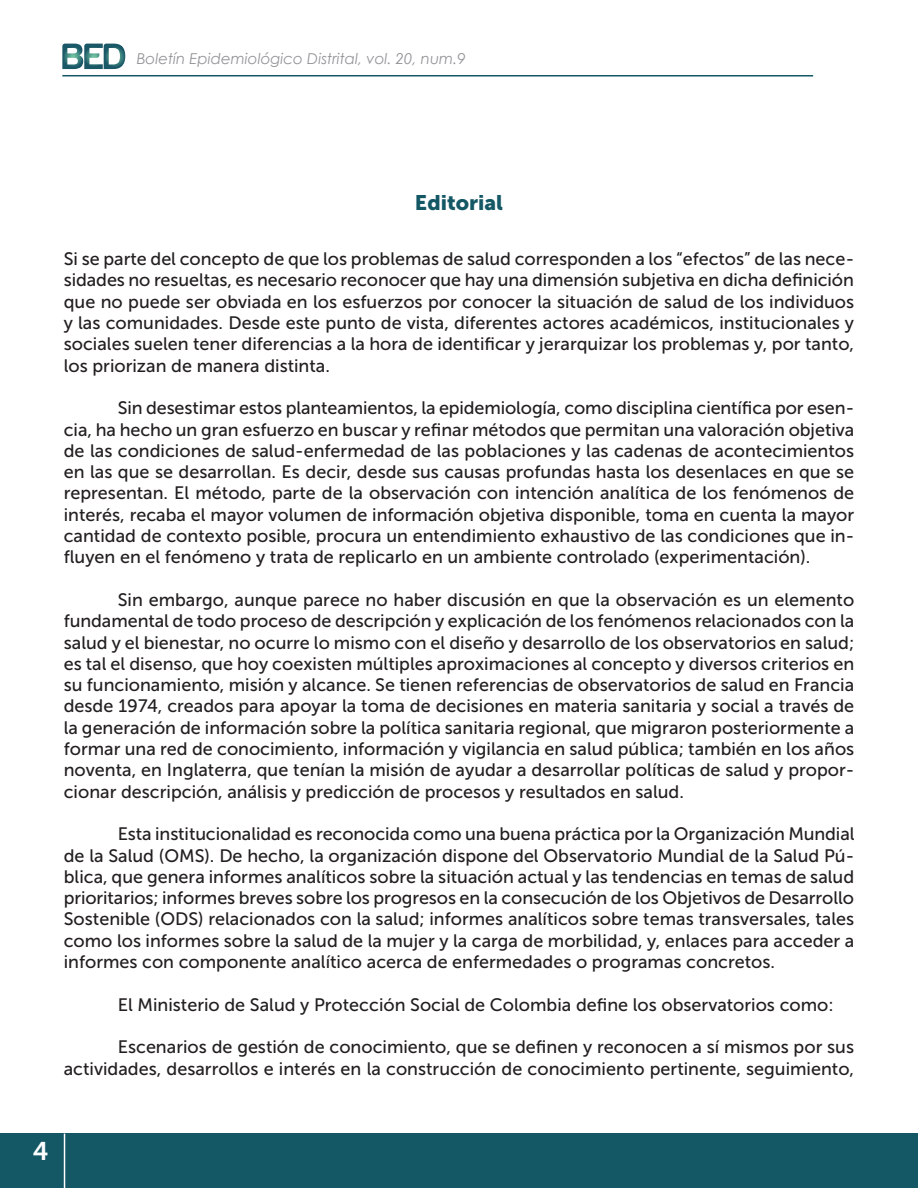
<style>
.page{position:relative;width:918px;height:1188px;background:#fff}
.page>*{position:absolute;margin:0;border:0;box-sizing:border-box;transform-origin:0 0}
.t1{font:25.5px "Museo Sans 700";color:#fff}
.t2{font:21px "Museo Sans 900";color:#145765}
.t3{font:18px/21.3px "Museo Sans 500";color:#231f20;text-align:justify}
.t4{font:italic 15px "Century Gothic";color:#939598}
</style>
<div class="page">
<div style="left:0;top:1134px;width:918px;height:54px;background:#145765"></div>
<hr style="left:62px;top:75px;width:751px;height:2px;background:#145765">
<svg style="left:62px;top:44px;width:63px;height:25px"></svg>
<hr style="left:64px;top:1134px;width:1px;height:54px;background:#fff">
<p class="t4" style="left:137px;top:48px;width:330px">Boletín Epidemiológico Distrital, vol. 20, num.9</p>
<p class="t2" style="left:415px;top:191px;width:90px">Editorial</p>
<p class="t3" style="left:64px;top:248px;width:792px">Si se parte del concepto de que los problemas de salud corresponden a los “efectos” de las nece&shy;sidades no resueltas, es necesario reconocer que hay una dimensión subjetiva en dicha definición que no puede ser obviada en los esfuerzos por conocer la situación de salud de los individuos y las comunidades. Desde este punto de vista, diferentes actores académicos, institucionales y sociales suelen tener diferencias a la hora de identificar y jerarquizar los problemas y, por tanto, los priorizan de manera distinta.</p>
<p class="t3" style="left:64px;top:397px;width:792px;text-indent:54px">Sin desestimar estos planteamientos, la epidemiología, como disciplina científica por esen&shy;cia, ha hecho un gran esfuerzo en buscar y refinar métodos que permitan una valoración objetiva de las condiciones de salud-enfermedad de las poblaciones y las cadenas de acontecimientos en las que se desarrollan. Es decir, desde sus causas profundas hasta los desenlaces en que se representan. El método, parte de la observación con intención analítica de los fenómenos de interés, recaba el mayor volumen de información objetiva disponible, toma en cuenta la mayor cantidad de contexto posible, procura un entendimiento exhaustivo de las condiciones que in&shy;fluyen en el fenómeno y trata de replicarlo en un ambiente controlado (experimentación).</p>
<p class="t3" style="left:64px;top:589px;width:792px;text-indent:54px">Sin embargo, aunque parece no haber discusión en que la observación es un elemento fundamental de todo proceso de descripción y explicación de los fenómenos relacionados con la salud y el bienestar, no ocurre lo mismo con el diseño y desarrollo de los observatorios en salud; es tal el disenso, que hoy coexisten múltiples aproximaciones al concepto y diversos criterios en su funcionamiento, misión y alcance. Se tienen referencias de observatorios de salud en Francia desde 1974, creados para apoyar la toma de decisiones en materia sanitaria y social a través de la generación de información sobre la política sanitaria regional, que migraron posteriormente a formar una red de conocimiento, información y vigilancia en salud pública; también en los años noventa, en Inglaterra, que tenían la misión de ayudar a desarrollar políticas de salud y propor&shy;cionar descripción, análisis y predicción de procesos y resultados en salud.</p>
<p class="t3" style="left:64px;top:823px;width:792px;text-indent:54px">Esta institucionalidad es reconocida como una buena práctica por la Organización Mundial de la Salud (OMS). De hecho, la organización dispone del Observatorio Mundial de la Salud Pú&shy;blica, que genera informes analíticos sobre la situación actual y las tendencias en temas de salud prioritarios; informes breves sobre los progresos en la consecución de los Objetivos de Desarrollo Sostenible (ODS) relacionados con la salud; informes analíticos sobre temas transversales, tales como los informes sobre la salud de la mujer y la carga de morbilidad, y, enlaces para acceder a informes con componente analítico acerca de enfermedades o programas concretos.</p>
<p class="t3" style="left:118px;top:994px;width:717px">El Ministerio de Salud y Protección Social de Colombia define los observatorios como:</p>
<p class="t3" style="left:64px;top:1036px;width:792px;text-align:right">Escenarios de gestión de conocimiento, que se definen y reconocen a sí mismos por sus actividades, desarrollos e interés en la construcción de conocimiento pertinente, seguimiento,</p>
<h1 class="t1" style="left:33px;top:1137px;width:17px">4</h1>
</div>
